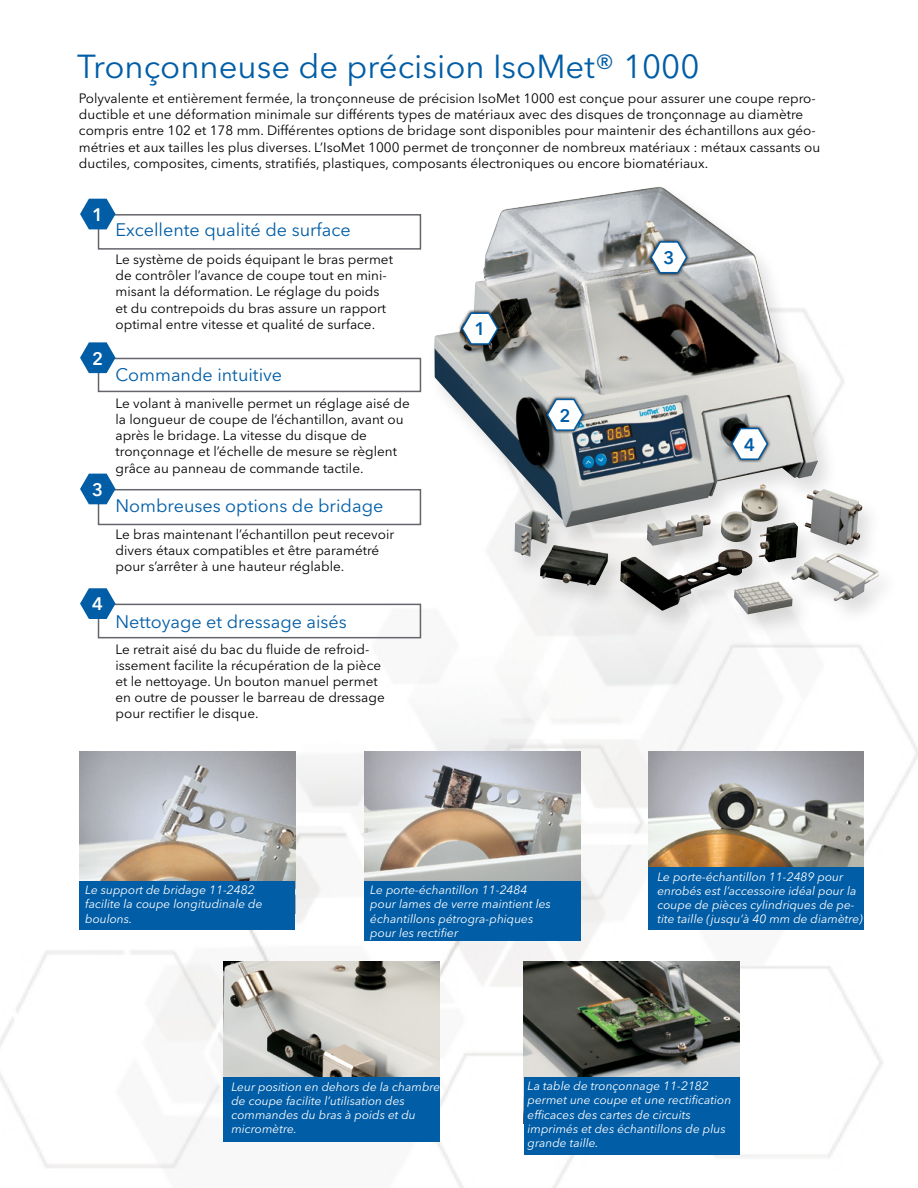
<style>
.page{position:relative;width:918px;height:1188px;background:#fff}
.page>*{position:absolute;margin:0;border:0;box-sizing:border-box;transform-origin:0 0}
.t1{font:33px "Avenir Next LT Pro";color:#005da6}
.t2{font:18px "Avenir Next LT Pro";color:#005da6}
.t3{font:600 18px "Avenir Next LT Pro";color:#fff}
.t4{font:600 18px "Avenir Next LT Pro";color:#005da6}
.t5{font:13.5px/16.2px "Avenir Next LT Pro";color:#000}
.t6{font:italic 12px/14.2px "Avenir Next LT Pro";color:#fff}
</style>
<div class="page">
<img style="left:0;top:198px;width:918px;height:990px">
<div style="left:427px;top:183px;width:474px;height:456px;background:#000;opacity:.13"></div>
<img style="left:434px;top:187px;width:429px;height:370px">
<img style="left:223px;top:961px;width:216px;height:116px">
<img style="left:524px;top:961px;width:216px;height:116px">
<div style="left:524px;top:1077px;width:216px;height:78px;background:#005da6"></div>
<img style="left:365px;top:751px;width:216px;height:130px">
<div style="left:365px;top:881px;width:216px;height:60px;background:#005da6"></div>
<div style="left:98px;top:214px;width:323px;height:36px;border:2px solid #64656a"></div>
<svg style="left:80px;top:199px;width:36px;height:30px"></svg>
<div style="left:98px;top:358px;width:323px;height:34px;border:2px solid #64656a"></div>
<svg style="left:80px;top:342px;width:36px;height:31px"></svg>
<div style="left:98px;top:489px;width:323px;height:36px;border:2px solid #64656a"></div>
<svg style="left:80px;top:474px;width:36px;height:30px"></svg>
<div style="left:98px;top:604px;width:323px;height:34px;border:2px solid #64656a"></div>
<svg style="left:80px;top:588px;width:36px;height:31px"></svg>
<svg style="left:458px;top:309px;width:44px;height:39px"></svg>
<svg style="left:460px;top:311px;width:39px;height:34px"></svg>
<svg style="left:543px;top:395px;width:44px;height:39px"></svg>
<svg style="left:546px;top:397px;width:39px;height:35px"></svg>
<svg style="left:647px;top:238px;width:44px;height:39px"></svg>
<svg style="left:649px;top:240px;width:39px;height:34px"></svg>
<svg style="left:728px;top:424px;width:43px;height:39px"></svg>
<svg style="left:730px;top:426px;width:39px;height:35px"></svg>
<img style="left:79px;top:751px;width:216px;height:130px">
<div style="left:79px;top:881px;width:216px;height:49px;background:#005da6"></div>
<div style="left:223px;top:1077px;width:216px;height:65px;background:#005da6"></div>
<img style="left:648px;top:751px;width:216px;height:116px">
<div style="left:648px;top:867px;width:216px;height:63px;background:#005da6"></div>
<h1 class="t1" style="left:77px;top:47px;width:624px">Tronçonneuse de précision IsoMet® 1000</h1>
<p class="t5" style="left:79px;top:89px;width:743px">Polyvalente et entièrement fermée, la tronçonneuse de précision IsoMet 1000 est conçue pour assurer une coupe repro&shy;ductible et une déformation minimale sur différents types de matériaux avec des disques de tronçonnage au diamètre compris entre 102 et 178 mm. Différentes options de bridage sont disponibles pour maintenir des échantillons aux géo&shy;métries et aux tailles les plus diverses. L’IsoMet 1000 permet de tronçonner de nombreux matériaux : métaux cassants ou ductiles, composites, ciments, stratifiés, plastiques, composants électroniques ou encore biomatériaux.</p>
<h2 class="t3" style="left:92px;top:204px;width:12px">1</h2>
<h2 class="t3" style="left:92px;top:347px;width:12px">2</h2>
<h2 class="t3" style="left:92px;top:479px;width:12px">3</h2>
<h2 class="t3" style="left:92px;top:593px;width:12px">4</h2>
<h2 class="t2" style="left:116px;top:219px;width:237px">Excellente qualité de surface</h2>
<p class="t5" style="left:116px;top:251px;width:279px">Le système de poids équipant le bras permet de contrôler l’avance de coupe tout en mini&shy;misant la déformation. Le réglage du poids et du contrepoids du bras assure un rapport optimal entre vitesse et qualité de surface.</p>
<h2 class="t2" style="left:116px;top:364px;width:168px">Commande intuitive</h2>
<p class="t5" style="left:116px;top:395px;width:296px">Le volant à manivelle permet un réglage aisé de la longueur de coupe de l’échantillon, avant ou après le bridage. La vitesse du disque de tronçonnage et l’échelle de mesure se règlent grâce au panneau de commande tactile.</p>
<h2 class="t2" style="left:116px;top:495px;width:269px">Nombreuses options de bridage</h2>
<p class="t5" style="left:116px;top:526px;width:280px">Le bras maintenant l’échantillon peut recevoir divers étaux compatibles et être paramétré pour s’arrêter à une hauteur réglable.</p>
<h2 class="t2" style="left:116px;top:611px;width:233px">Nettoyage et dressage aisés</h2>
<p class="t5" style="left:116px;top:641px;width:271px">Le retrait aisé du bac du fluide de refroid&shy;issement facilite la récupération de la pièce et le nettoyage. Un bouton manuel permet en outre de pousser le barreau de dressage pour rectifier le disque.</p>
<h2 class="t4" style="left:474px;top:318px;width:12px">1</h2>
<h2 class="t4" style="left:560px;top:404px;width:12px">2</h2>
<p class="t6" style="left:85px;top:883px;width:179px">Le support de bridage 11-2482 facilite la coupe longitudinale de boulons.</p>
<p class="t6" style="left:370px;top:883px;width:182px">Le porte-échantillon 11-2484 pour lames de verre maintient les échantillons pétrogra-phiques pour les rectifier</p>
<h2 class="t4" style="left:663px;top:247px;width:12px">3</h2>
<h2 class="t4" style="left:744px;top:433px;width:12px">4</h2>
<p class="t6" style="left:657px;top:869px;width:207px">Le porte-échantillon 11-2489 pour enrobés est l’accessoire idéal pour la coupe de pièces cylindriques de pe&shy;tite taille (jusqu’à 40 mm de diamètre)</p>
<p class="t6" style="left:231px;top:1079px;width:210px">Leur position en dehors de la chambre de coupe facilite l’utilisation des commandes du bras à poids et du micromètre.</p>
<p class="t6" style="left:528px;top:1079px;width:205px">La table de tronçonnage 11-2182 permet une coupe et une rectification efficaces des cartes de circuits imprimés et des échantillons de plus grande taille.</p>
</div>
